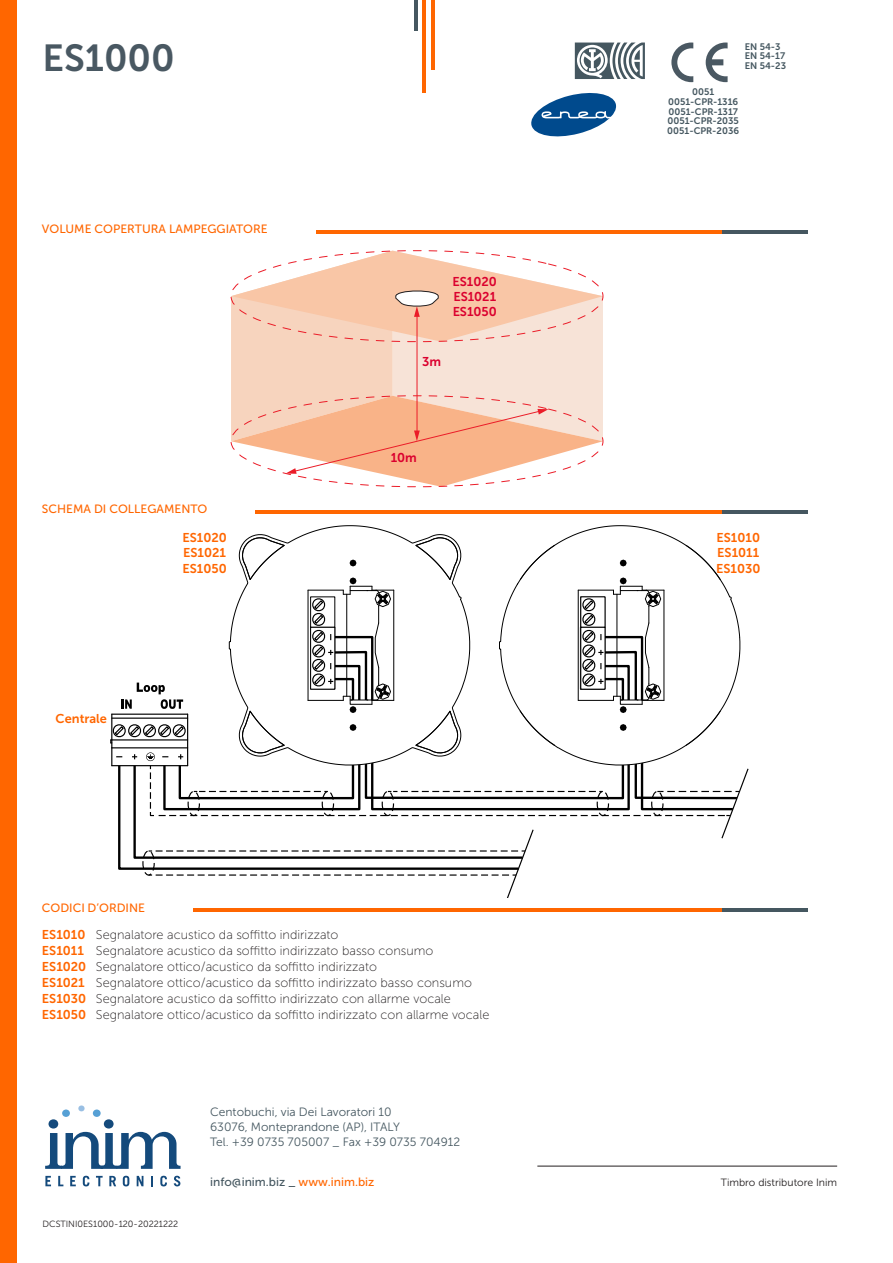
<style>
.page{position:relative;width:893px;height:1263px;background:#fff}
.page>*{position:absolute;margin:0;border:0;box-sizing:border-box;transform-origin:0 0}
.t1{font:37.5px "Museo Sans 700";color:#495862}
.t2{font:12.75px "Museo Sans 100";color:#231f20}
.t3{font:12.75px "Museo Sans 700";color:#f60}
.t4{font:12.75px "Museo Sans 700";color:#db002e}
.t5{font:12px "Museo Sans 300";color:#455760}
.t6{font:12px "Museo Sans 500";color:#f60}
.t7{font:12px "Museo Sans 500";color:#455760}
.t8{font:10.5px "Museo Sans 300";color:#231f20}
.t9{font:9.45px/9.8px "Museo Sans 700";color:#455760}
.t10{font:9px "Museo Sans 300";color:#231f20}
.s1{font-family:"Museo Sans 700";color:#f60}
.s2{color:#f60}
</style>
<div class="page">
<svg style="left:230px;top:250px;width:374px;height:238px"></svg>
<svg style="left:575px;top:43px;width:70px;height:36px"></svg>
<svg style="left:531px;top:93px;width:86px;height:44px"></svg>
<svg style="left:671px;top:43px;width:22px;height:39px"></svg>
<svg style="left:706px;top:43px;width:22px;height:39px"></svg>
<svg style="left:249px;top:525px;width:202px;height:12px"></svg>
<svg style="left:110px;top:537px;width:639px;height:360px"></svg>
<div style="left:0;top:0;width:16px;height:1263px;background:#f60"></div>
<hr style="left:431px;top:0;width:4px;height:69px;background:#f60">
<hr style="left:423px;top:0;width:3px;height:93px;background:#f60">
<hr style="left:414px;top:0;width:4px;height:31px;background:#455760">
<hr style="left:537px;top:1166px;width:300px;height:1px;background:#231f20">
<hr style="left:193px;top:908px;width:529px;height:3px;background:#f60">
<hr style="left:722px;top:908px;width:85px;height:3px;background:#455760">
<hr style="left:256px;top:510px;width:466px;height:3px;background:#f60">
<hr style="left:722px;top:510px;width:85px;height:3px;background:#455760">
<svg style="left:45px;top:1176px;width:6px;height:10px"></svg>
<svg style="left:58px;top:1176px;width:5px;height:10px"></svg>
<svg style="left:70px;top:1176px;width:6px;height:10px"></svg>
<svg style="left:83px;top:1176px;width:6px;height:10px"></svg>
<svg style="left:96px;top:1176px;width:7px;height:10px"></svg>
<svg style="left:109px;top:1176px;width:7px;height:10px"></svg>
<svg style="left:123px;top:1176px;width:6px;height:10px"></svg>
<svg style="left:137px;top:1176px;width:6px;height:10px"></svg>
<svg style="left:151px;top:1176px;width:2px;height:10px"></svg>
<svg style="left:160px;top:1176px;width:7px;height:10px"></svg>
<svg style="left:174px;top:1176px;width:6px;height:10px"></svg>
<svg style="left:45px;top:1105px;width:136px;height:64px"></svg>
<hr style="left:316px;top:230px;width:406px;height:3px;background:#f60">
<hr style="left:722px;top:230px;width:85px;height:3px;background:#455760">
<p class="t1" style="left:43px;top:37px;width:134px">ES1000</p>
<p class="t6" style="left:42px;top:223px;width:227px">VOLUME COPERTURA LAMPEGGIATORE</p>
<p class="t6" style="left:42px;top:503px;width:167px">SCHEMA DI COLLEGAMENTO</p>
<p class="t3" style="left:56px;top:711px;width:53px">Centrale</p>
<p class="t3" style="left:182px;top:530px;width:46px">ES1020</p>
<p class="t3" style="left:183px;top:546px;width:44px">ES1021</p>
<p class="t3" style="left:183px;top:561px;width:46px">ES1050</p>
<p class="t6" style="left:42px;top:901px;width:105px">CODICI D’ORDINE</p>
<p class="t4" style="left:453px;top:274px;width:46px">ES1020</p>
<p class="t4" style="left:453px;top:289px;width:44px">ES1021</p>
<p class="t4" style="left:453px;top:305px;width:46px">ES1050</p>
<p class="t4" style="left:422px;top:354px;width:20px">3m</p>
<p class="t4" style="left:391px;top:450px;width:28px">10m</p>
<p class="t2" style="left:42px;top:928px;width:298px"><span class="s1">ES1010</span> Segnalatore acustico da soffitto indirizzato</p>
<p class="t2" style="left:42px;top:944px;width:393px"><span class="s1">ES1011</span> Segnalatore acustico da soffitto indirizzato basso consumo</p>
<p class="t2" style="left:42px;top:960px;width:337px"><span class="s1">ES1020</span> Segnalatore ottico/acustico da soffitto indirizzato</p>
<p class="t2" style="left:42px;top:976px;width:431px"><span class="s1">ES1021</span> Segnalatore ottico/acustico da soffitto indirizzato basso consumo</p>
<p class="t2" style="left:42px;top:992px;width:410px"><span class="s1">ES1030</span> Segnalatore acustico da soffitto indirizzato con allarme vocale</p>
<p class="t2" style="left:42px;top:1008px;width:449px"><span class="s1">ES1050</span> Segnalatore ottico/acustico da soffitto indirizzato con allarme vocale</p>
<p class="t5" style="left:210px;top:1105px;width:183px">Centobuchi, via Dei Lavoratori 10</p>
<p class="t5" style="left:210px;top:1120px;width:191px">63076, Monteprandone (AP), ITALY</p>
<p class="t5" style="left:210px;top:1135px;width:252px">Tel. +39 0735 705007 _ Fax +39 0735 704912</p>
<p class="t10" style="left:43px;top:1219px;width:137px">DCSTINI0ES1000-120-20221222</p>
<p class="t7" style="left:210px;top:1176px;width:166px">info@inim.biz _ <span class="s2">www.inim.biz</span></p>
<p class="t9" style="left:745px;top:41px;width:37px">EN 54-3</p>
<p class="t9" style="left:745px;top:51px;width:42px">EN 54-17</p>
<p class="t9" style="left:745px;top:61px;width:43px">EN 54-23</p>
<p class="t9" style="left:692px;top:87px;width:24px">0051</p>
<p class="t9" style="left:668px;top:97px;width:72px">0051-CPR-1316<br>0051-CPR-1317</p>
<p class="t9" style="left:667px;top:116px;width:73px">0051-CPR-2035</p>
<p class="t9" style="left:667px;top:126px;width:73px">0051-CPR-2036</p>
<p class="t3" style="left:717px;top:530px;width:45px">ES1010</p>
<p class="t3" style="left:717px;top:546px;width:43px">ES1011</p>
<p class="t3" style="left:716px;top:561px;width:46px">ES1030</p>
<p class="t8" style="left:721px;top:1177px;width:118px">Timbro distributore Inim</p>
</div>
